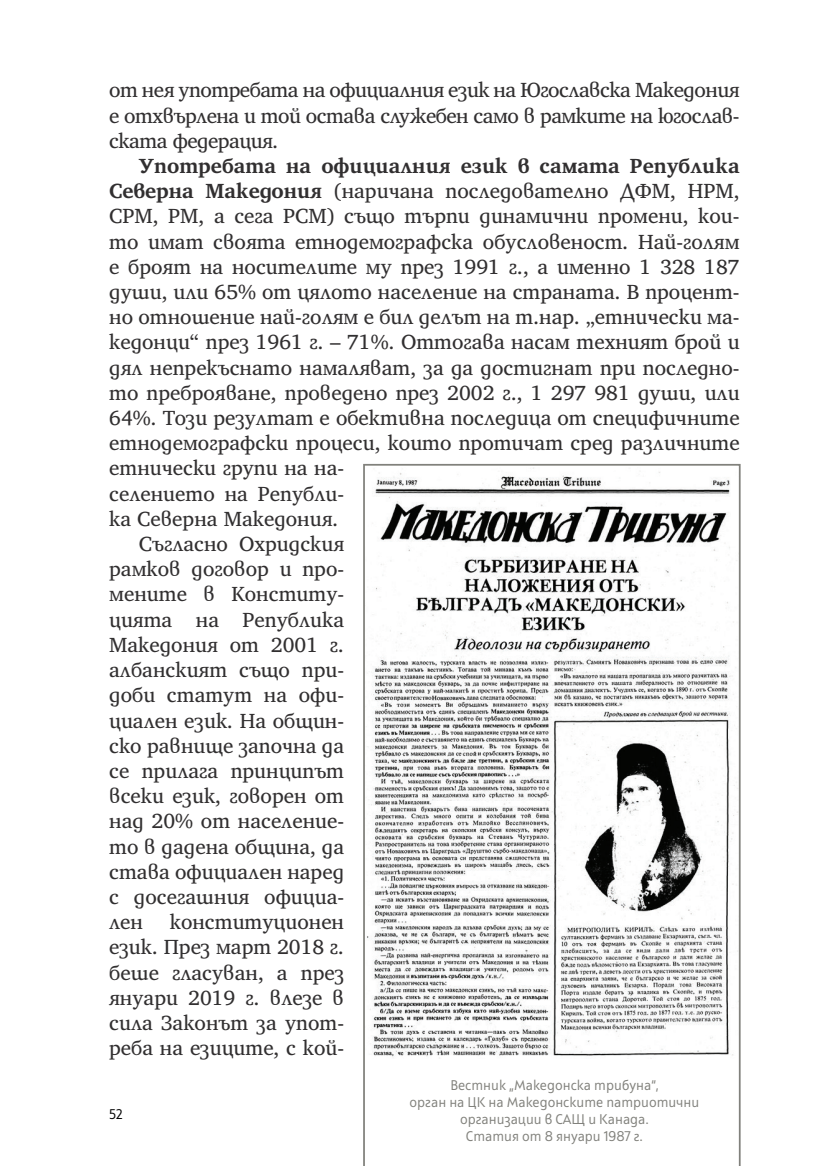
<style>
.page{position:relative;width:829px;height:1166px;background:#fff}
.page>*{position:absolute;margin:0;border:0;box-sizing:border-box;transform-origin:0 0}
.t1{font:21px/25.2px "Veleka";color:#312f30;text-align:justify}
.Body{font:14px "Squad";color:#81817c}
.t2{font:14px "Squad";color:#000}
.s1{font-weight:700}
</style>
<div class="page">
<svg style="left:363px;top:464px;width:377px;height:702px"></svg>
<p class="t1" style="left:109px;top:78px;width:632px">от нея употребата на официалния език на Югославска Македония е отхвърлена и той остава служебен само в рамките на югослав&shy;ската федерация.</p>
<p class="t1" style="left:109px;top:153px;width:632px;text-align:left;text-indent:30px"><span class="s1">Употребата на официалния език в самата Република Северна Македония</span> (наричана последователно ДФМ, НРМ, СРМ, РМ, а сега РСМ) също търпи динамични промени, кои&shy;то имат своята етнодемографска обусловеност. Най-голям е броят на носителите му през 1991 г., а именно 1 328 187 души, или 65% от цялото население на страната. В процент&shy;но отношение най-голям е бил делът на т.нар. „етнически ма&shy;кедонци“ през 1961 г. – 71%. Оттогава насам техният брой и дял непрекъснато намаляват, за да достигнат при последно&shy;то преброяване, проведено през 2002 г., 1 297 981 души, или 64%. Този резултат е обективна последица от специфичните етнодемографски процеси, които протичат сред различните етнически групи на на-<br>селението на Републи-<br>ка Северна Македония.</p>
<p class="t1" style="left:109px;top:531px;width:236px;text-indent:30px">Съгласно Охридския рамков договор и про&shy;мените в Конститу&shy;цията на Република Македония от 2001 г. албанският също при&shy;доби статут на офи&shy;циален език. На общин&shy;ско равнище започна да се прилага принципът всеки език, говорен от над 20% от население&shy;то в дадена община, да става официален наред с досегашния официа&shy;лен</p>
<p class="t1" style="left:109px;top:909px;width:236px;text-indent:61px">конституционен език. През март 2018 г. беше гласуван, а през януари 2019 г. влезе в сила Законът за упот&shy;реба на езиците, с кой-</p>
<p class="t2" style="left:109px;top:1106px;width:15px">52</p>
<p class="Body" style="left:450px;top:1077px;width:210px">Вестник „Македонска трибуна“,</p>
<p class="Body" style="left:409px;top:1094px;width:291px">орган на ЦК на Македонските патриотични</p>
<p class="Body" style="left:460px;top:1110px;width:190px">организации в САЩ и Канада.</p>
<p class="Body" style="left:466px;top:1127px;width:179px">Статия от 8 януари 1987 г.</p>
</div>
